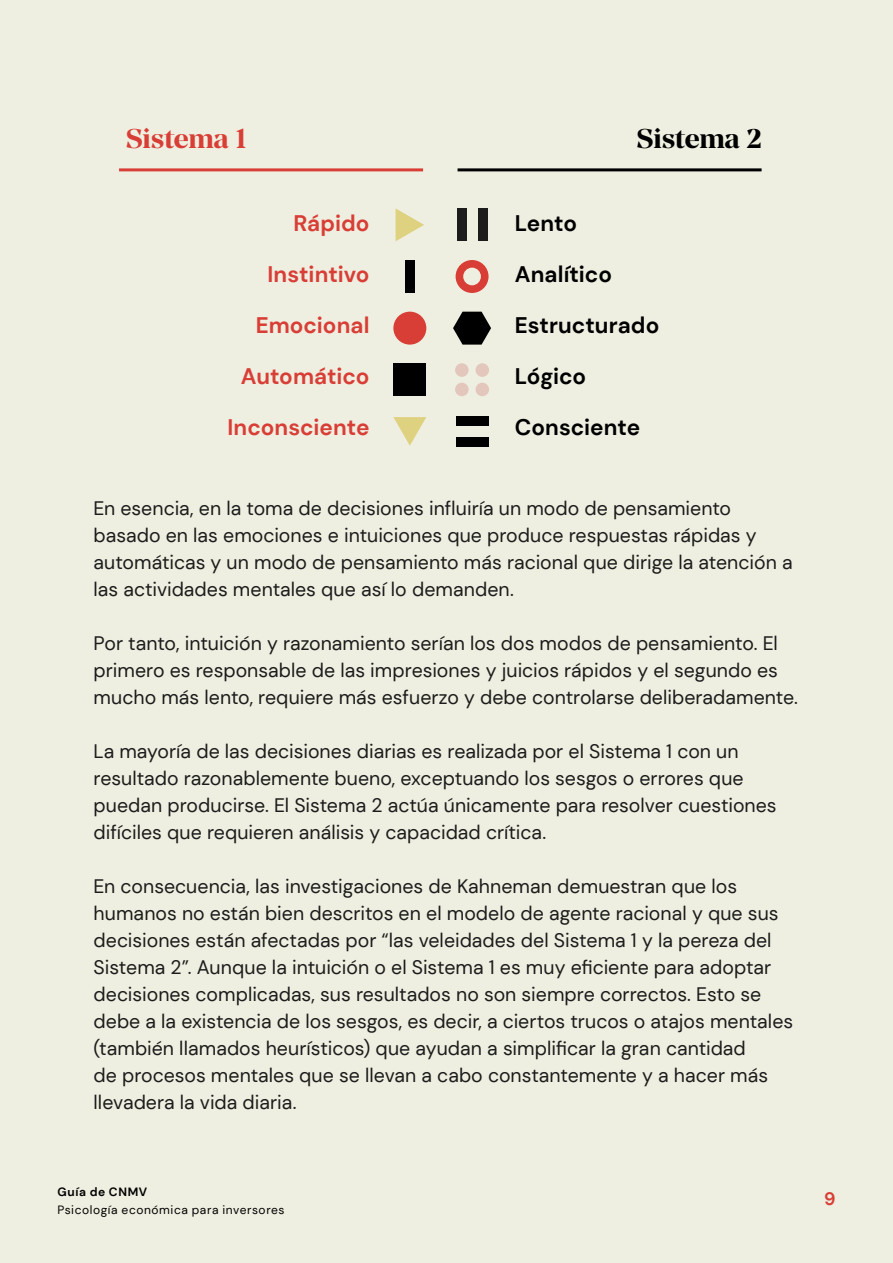
<style>
.page{position:relative;width:893px;height:1263px;background:#efefe1}
.page>*{position:absolute;margin:0;border:0;box-sizing:border-box;transform-origin:0 0}
.t1{font:700 27px "Manier";letter-spacing:-.01em;color:#d83e36}
.t2{font:700 27px "Manier";letter-spacing:-.01em;color:#000}
.t3{font:700 22.5px "DM Sans";color:#d83e36}
.t4{font:700 22.5px "DM Sans";color:#000}
.t5{font:19.5px/27px "DM Sans";color:#1c1c1c}
.t6{font:700 18px "DM Sans";color:#d83e36}
.t7{font:12px "DM Sans";letter-spacing:.045em;color:#000}
.t8{font:700 12px "DM Sans";letter-spacing:.055em;color:#000}
</style>
<div class="page">
<div style="left:393px;top:312px;width:33px;height:33px;background:#d83e36;border-radius:50%"></div>
<div style="left:393px;top:363px;width:33px;height:33px;background:#000"></div>
<div style="left:405px;top:260px;width:10px;height:33px;background:#000"></div>
<svg style="left:396px;top:208px;width:28px;height:33px"></svg>
<svg style="left:393px;top:417px;width:33px;height:29px"></svg>
<svg style="left:453px;top:312px;width:38px;height:33px"></svg>
<div style="left:455px;top:363px;width:14px;height:14px;background:#e3c7bd;border-radius:50%"></div>
<div style="left:475px;top:363px;width:14px;height:14px;background:#e3c7bd;border-radius:50%"></div>
<div style="left:455px;top:383px;width:14px;height:13px;background:#e3c7bd;border-radius:50%"></div>
<div style="left:475px;top:383px;width:14px;height:13px;background:#e3c7bd;border-radius:50%"></div>
<svg style="left:456px;top:260px;width:33px;height:33px"></svg>
<div style="left:457px;top:208px;width:9px;height:33px;background:#1c1c1c"></div>
<div style="left:478px;top:208px;width:9px;height:33px;background:#1c1c1c"></div>
<div style="left:456px;top:416px;width:33px;height:10px;background:#000"></div>
<div style="left:456px;top:437px;width:33px;height:10px;background:#000"></div>
<hr style="left:119px;top:168px;width:304px;height:3px;background:#d83e36">
<hr style="left:458px;top:168px;width:304px;height:3px;background:#000">
<h1 class="t1" style="left:126px;top:122px;width:122px">Sistema 1</h1>
<h1 class="t2" style="left:636px;top:122px;width:127px">Sistema 2</h1>
<p class="t3" style="left:293px;top:209px;width:78px">Rápido</p>
<p class="t3" style="left:267px;top:260px;width:104px">Instintivo</p>
<p class="t3" style="left:256px;top:311px;width:115px">Emocional</p>
<p class="t3" style="left:241px;top:362px;width:130px">Automático</p>
<p class="t3" style="left:227px;top:413px;width:144px">Inconsciente</p>
<p class="t4" style="left:515px;top:209px;width:64px">Lento</p>
<p class="t4" style="left:515px;top:260px;width:99px">Analítico</p>
<p class="t4" style="left:515px;top:311px;width:146px">Estructurado</p>
<p class="t4" style="left:515px;top:362px;width:73px">Lógico</p>
<p class="t4" style="left:515px;top:413px;width:127px">Consciente</p>
<p class="t5" style="left:94px;top:494px;width:700px">En esencia, en la toma de decisiones influiría un modo de pensamiento basado en las emociones e intuiciones que produce respuestas rápidas y automáticas y un modo de pensamiento más racional que dirige la atención a las actividades mentales que así lo demanden.</p>
<p class="t5" style="left:94px;top:629px;width:706px">Por tanto, intuición y razonamiento serían los dos modos de pensamiento. El primero es responsable de las impresiones y juicios rápidos y el segundo es mucho más lento, requiere más esfuerzo y debe controlarse deliberadamente.</p>
<p class="t5" style="left:94px;top:737px;width:685px">La mayoría de las decisiones diarias es realizada por el Sistema 1 con un resultado razonablemente bueno, exceptuando los sesgos o errores que puedan producirse. El Sistema 2 actúa únicamente para resolver cuestiones difíciles que requieren análisis y capacidad crítica.</p>
<p class="t5" style="left:94px;top:872px;width:701px">En consecuencia, las investigaciones de Kahneman demuestran que los humanos no están bien descritos en el modelo de agente racional y que sus decisiones están afectadas por “las veleidades del Sistema 1 y la pereza del Sistema 2”. Aunque la intuición o el Sistema 1 es muy eficiente para adoptar decisiones complicadas, sus resultados no son siempre correctos. Esto se debe a la existencia de los sesgos, es decir, a ciertos trucos o atajos mentales (también llamados heurísticos) que ayudan a simplificar la gran cantidad<br>de procesos mentales que se llevan a cabo constantemente y a hacer más llevadera la vida diaria.</p>
<p class="t8" style="left:57px;top:1184px;width:91px">Guía de CNMV</p>
<p class="t7" style="left:57px;top:1202px;width:229px">Psicología económica para inversores</p>
<p class="t6" style="left:824px;top:1188px;width:13px">9</p>
</div>
